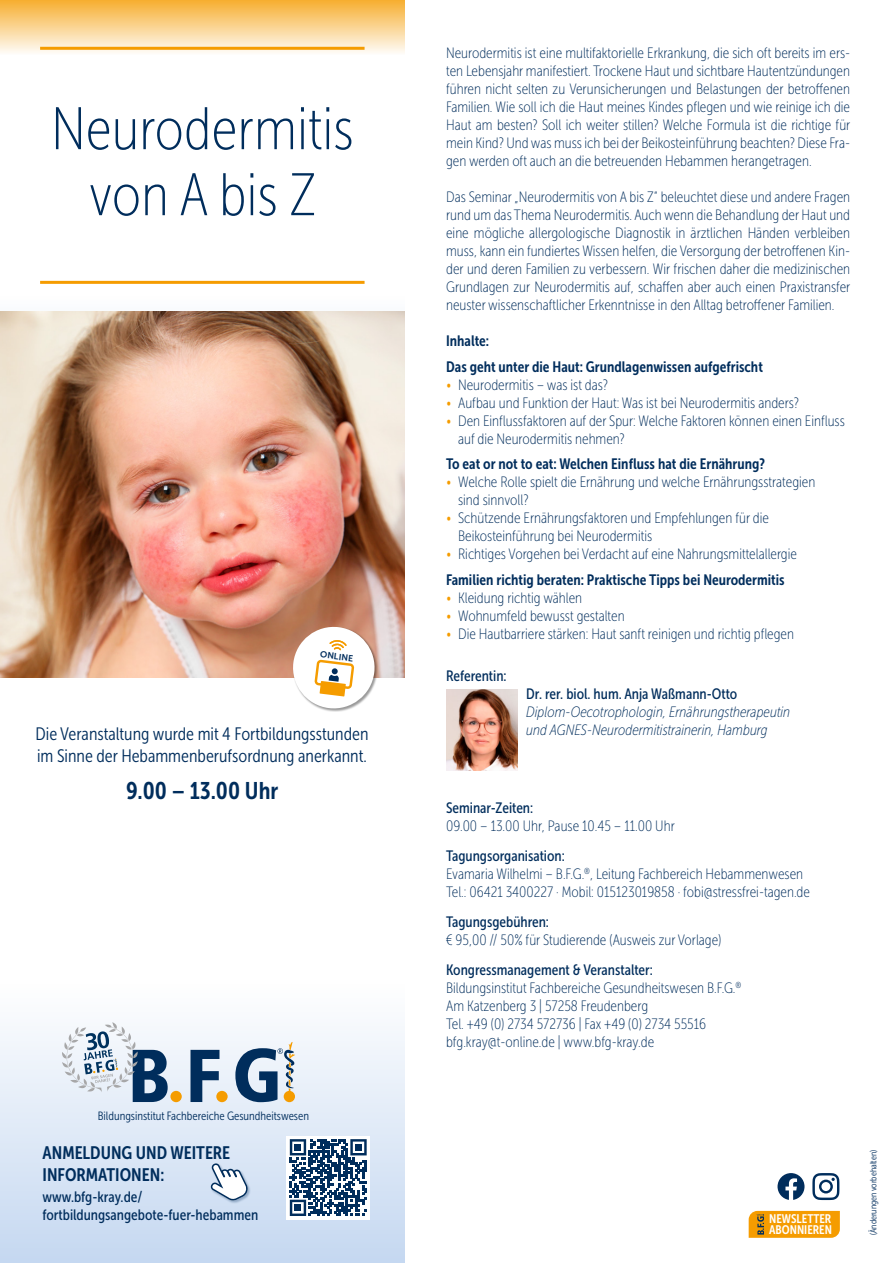
<style>
.page{position:relative;width:893px;height:1263px;background:#fff}
.page>*{position:absolute;margin:0;border:0;box-sizing:border-box;transform-origin:0 0}
.t1{font:60px/66px "Museo Sans Cond 100";color:#002d5c;text-align:center}
.t2{font:24px "Museo Sans Cond 700";color:#002d5c}
.t3{font:18px/21.6px "Museo Sans Cond 300";color:#002d5c}
.t4{font:18px/21.6px "Museo Sans Cond 700";color:#002d5c}
.t5{font:15px/18px "Museo Sans Cond 100";color:#002d5c}
.t6{font:15px/18px "Museo Sans Cond 500";color:#002d5c}
.t7{font:15px/25.5px "Museo Sans Cond 700";color:#002d5c}
.t8{font:italic 15px/18px "Museo Sans Cond 100";color:#002d5c}
.t9{font:12.45px/11.4px "Museo Sans Cond 700";color:#fff}
.t10{font:12px "Museo Sans Cond 300";color:#002d5c}
.t11{font:9px "Museo Sans Cond 300";color:#002d5c}
.t12{font:8.85px "Museo Sans 700";color:#002d5c}
.s1{color:#f59c00}
</style>
<div class="page">
<svg style="left:0;top:0;width:405px;height:53px;background:#fad28c"></svg>
<div style="left:0;top:984px;width:405px;height:279px;background:linear-gradient(to bottom,#fefefe,#c5d8f1)"></div>
<div style="left:0;top:297px;width:405px;height:141px;background:#fbfcfe"></div>
<img style="left:0;top:311px;width:405px;height:366px">
<svg style="left:190px;top:1050px;width:29px;height:52px"></svg>
<div style="left:170px;top:1091px;width:12px;height:11px;background:#f59c00;border-radius:50%"></div>
<div style="left:216px;top:1091px;width:12px;height:11px;background:#f59c00;border-radius:50%"></div>
<svg style="left:235px;top:1042px;width:60px;height:60px"></svg>
<img style="left:446px;top:689px;width:72px;height:81px">
<svg style="left:777px;top:1173px;width:27px;height:27px"></svg>
<svg style="left:812px;top:1173px;width:27px;height:27px"></svg>
<svg style="left:749px;top:1211px;width:91px;height:27px;background:#ee9b07"></svg>
<div style="left:286px;top:1136px;width:84px;height:83px;background:#fff"></div>
<svg style="left:290px;top:1139px;width:77px;height:77px"></svg>
<div style="left:294px;top:1144px;width:7px;height:7px;background:#002d5c"></div>
<div style="left:355px;top:1144px;width:7px;height:7px;background:#002d5c"></div>
<div style="left:294px;top:1204px;width:7px;height:7px;background:#002d5c"></div>
<div style="left:211px;top:1163px;width:40px;height:41px;background:#002d5c;opacity:.3"></div>
<svg style="left:211px;top:1163px;width:37px;height:37px"></svg>
<div style="left:293px;top:627px;width:85px;height:85px;background:#000;opacity:.4"></div>
<svg style="left:291px;top:624px;width:86px;height:87px"></svg>
<hr style="left:40px;top:47px;width:325px;height:3px;background:#f59c00">
<hr style="left:40px;top:281px;width:325px;height:3px;background:#f59c00">
<svg style="left:62px;top:1022px;width:106px;height:80px"></svg>
<h1 class="t1" style="left:51px;top:96px;width:304px">Neurodermitis von A bis Z</h1>
<p class="t12" style="left:321px;top:649px;width:35px;rotate:7deg">ONLINE</p>
<p class="t3" style="left:35px;top:723px;width:334px">Die Veranstaltung wurde mit 4 Fortbildungsstunden im Sinne der Hebammenberufsordnung anerkannt.</p>
<h2 class="t2" style="left:126px;top:778px;width:154px">9.00 – 13.00 Uhr</h2>
<p class="t10" style="left:98px;top:1109px;width:213px">Bildungsinstitut Fachbereiche Gesundheitswesen</p>
<p class="t4" style="left:43px;top:1142px;width:189px">ANMELDUNG UND WEITERE<br>INFORMATIONEN:</p>
<p class="t6" style="left:43px;top:1187px;width:217px">www.bfg-kray.de/ fortbildungsangebote-fuer-hebammen</p>
<p class="t5" style="left:446px;top:44px;width:406px;text-align:justify">Neurodermitis ist eine multifaktorielle Erkrankung, die sich oft bereits im ers&shy;ten Lebensjahr manifestiert. Trockene Haut und sichtbare Hautentzündungen führen nicht selten zu Verunsicherungen und Belastungen der betroffenen Familien. Wie soll ich die Haut meines Kindes pflegen und wie reinige ich die Haut am besten? Soll ich weiter stillen? Welche Formula ist die richtige für mein Kind? Und was muss ich bei der Beikosteinführung beachten? Diese Fra&shy;gen werden oft auch an die betreuenden Hebammen herangetragen.</p>
<p class="t5" style="left:446px;top:188px;width:406px;text-align:justify">Das Seminar „Neurodermitis von A bis Z“ beleuchtet diese und andere Fragen rund um das Thema Neurodermitis. Auch wenn die Behandlung der Haut und eine mögliche allergologische Diagnostik in ärztlichen Händen verbleiben muss, kann ein fundiertes Wissen helfen, die Versorgung der betroffenen Kin&shy;der und deren Familien zu verbessern. Wir frischen daher die medizinischen Grundlagen zur Neurodermitis auf, schaffen aber auch einen Praxistransfer neuster wissenschaftlicher Erkenntnisse in den Alltag betroffener Familien.</p>
<p class="t7" style="left:446px;top:328px;width:318px">Inhalte:<br>Das geht unter die Haut: Grundlagenwissen aufgefrischt</p>
<p class="t5" style="left:446px;top:376px;width:163px"><span class="s1">•</span> Neurodermitis – was ist das?</p>
<p class="t5" style="left:446px;top:394px;width:354px"><span class="s1">•</span> Aufbau und Funktion der Haut: Was ist bei Neurodermitis anders?</p>
<p class="t5" style="left:458px;top:412px;width:388px;text-indent:-12px"><span class="s1">•</span> Den Einflussfaktoren auf der Spur: Welche Faktoren können einen Einfluss auf die Neurodermitis nehmen?</p>
<p class="t7" style="left:446px;top:451px;width:321px">To eat or not to eat: Welchen Einfluss hat die Ernährung?</p>
<p class="t5" style="left:458px;top:473px;width:359px;text-indent:-12px"><span class="s1">•</span> Welche Rolle spielt die Ernährung und welche Ernährungsstrategien sind sinnvoll?</p>
<p class="t5" style="left:458px;top:509px;width:312px;text-indent:-12px"><span class="s1">•</span> Schützende Ernährungsfaktoren und Empfehlungen für die<br>Beikosteinführung bei Neurodermitis</p>
<p class="t5" style="left:446px;top:545px;width:352px"><span class="s1">•</span> Richtiges Vorgehen bei Verdacht auf eine Nahrungsmittelallergie</p>
<p class="t7" style="left:446px;top:567px;width:340px">Familien richtig beraten: Praktische Tipps bei Neurodermitis</p>
<p class="t5" style="left:446px;top:589px;width:138px"><span class="s1">•</span> Kleidung richtig wählen</p>
<p class="t5" style="left:446px;top:607px;width:180px"><span class="s1">•</span> Wohnumfeld bewusst gestalten</p>
<p class="t5" style="left:446px;top:625px;width:349px"><span class="s1">•</span> Die Hautbarriere stärken: Haut sanft reinigen und richtig pflegen</p>
<p class="t6" style="left:446px;top:666px;width:62px">Referentin:</p>
<p class="t6" style="left:526px;top:684px;width:213px">Dr. rer. biol. hum. Anja Waßmann-Otto</p>
<p class="t8" style="left:526px;top:703px;width:265px">Diplom-Oecotrophologin, Ernährungstherapeutin und AGNES-Neurodermitistrainerin, Hamburg</p>
<p class="t6" style="left:446px;top:798px;width:89px">Seminar-Zeiten:</p>
<p class="t5" style="left:446px;top:817px;width:230px">09.00 – 13.00 Uhr, Pause 10.45 – 11.00 Uhr</p>
<p class="t6" style="left:446px;top:846px;width:120px">Tagungsorganisation:</p>
<p class="t5" style="left:446px;top:865px;width:365px">Evamaria Wilhelmi – B.F.G.<sup>®</sup>, Leitung Fachbereich Hebammenwesen<br>Tel.: 06421 3400227 · Mobil: 015123019858 · fobi@stressfrei-tagen.de</p>
<p class="t6" style="left:446px;top:912px;width:104px">Tagungsgebühren:</p>
<p class="t5" style="left:446px;top:931px;width:277px">€ 95,00 // 50% für Studierende (Ausweis zur Vorlage)</p>
<p class="t6" style="left:446px;top:960px;width:208px">Kongressmanagement &amp; Veranstalter:</p>
<p class="t5" style="left:446px;top:979px;width:297px">Bildungsinstitut Fachbereiche Gesundheitswesen B.F.G.<sup>® </sup>Am Katzenberg 3 | 57258 Freudenberg<br>Tel. +49 (0) 2734 572736 | Fax +49 (0) 2734 55516 bfg.kray@t-online.de | www.bfg-kray.de</p>
<p class="t9" style="left:769px;top:1213px;width:64px">NEWSLETTER<br>ABONNIEREN</p>
<p class="t11" style="left:868px;top:1235px;width:87px;rotate:-90deg">(Änderungen vorbehalten)</p>
</div>
